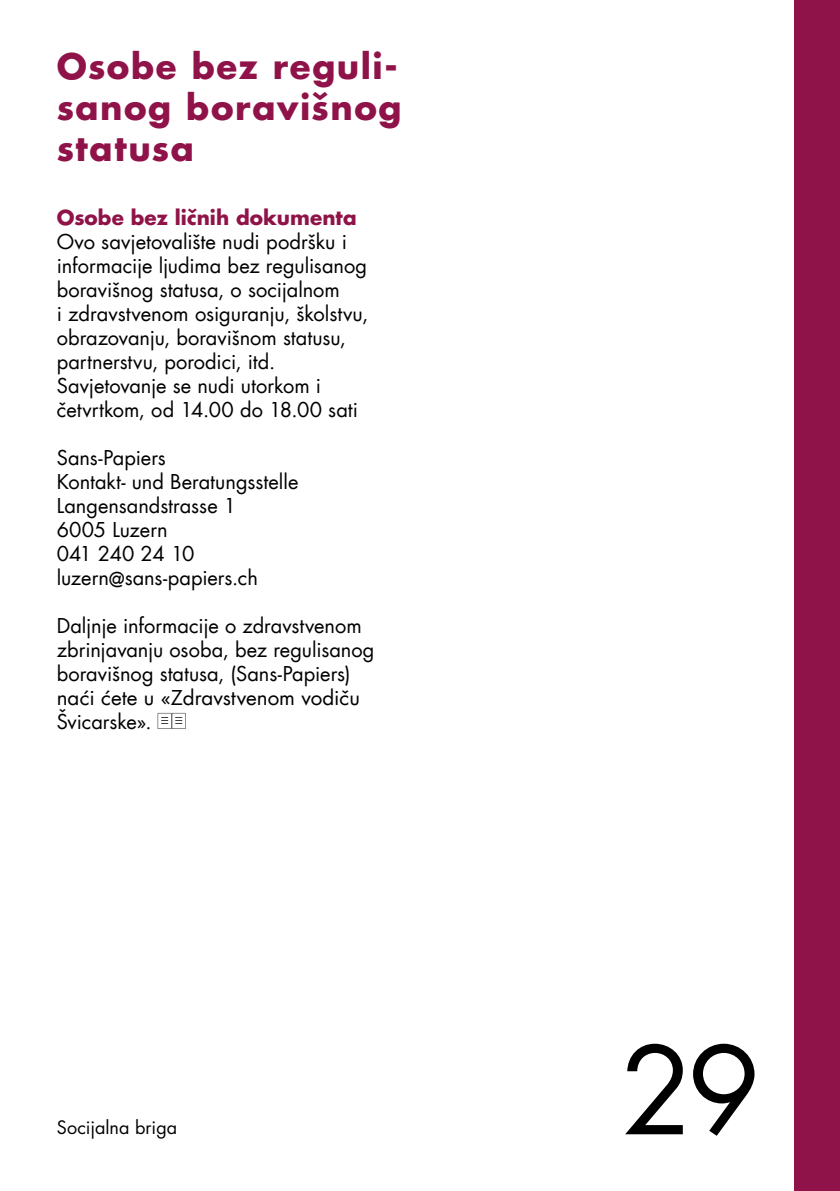
<style>
.page{position:relative;width:840px;height:1191px;background:#fff}
.page>*{position:absolute;margin:0;border:0;box-sizing:border-box;transform-origin:0 0}
.t1{font:118px "Futura LT";color:#000}
.t2{font:700 34px/40.8px "Futura Com";letter-spacing:.045em;color:#8f1348;text-align:justify}
.t3{font:20px/24px "Futura Com";letter-spacing:-.005em;color:#000}
.t4{font:700 20px "Futura Com";color:#8f1348}
.t5{font:18px "Futura LT";color:#000}
</style>
<div class="page">
<div style="left:794px;top:0;width:45px;height:1191px;background:#8f1348"></div>
<svg style="left:158px;top:713px;width:28px;height:16px"></svg>
<h2 class="t2" style="left:57px;top:45px;width:346px">Osobe bez reguli&shy;sanog boravišnog statusa</h2>
<p class="t4" style="left:57px;top:202px;width:301px">Osobe bez ličnih dokumenta</p>
<p class="t3" style="left:57px;top:229px;width:313px">Ovo savjetovalište nudi podršku i informacije ljudima bez regulisanog boravišnog statusa, o socijalnom<br>i zdravstvenom osiguranju, školstvu, obrazovanju, boravišnom statusu, partnerstvu, porodici, itd.<br>Savjetovanje se nudi utorkom i četvrtkom, od 14.00 do 18.00 sati</p>
<p class="t3" style="left:57px;top:445px;width:243px">Sans-Papiers<br>Kontakt- und Beratungsstelle<br>Langensandstrasse 1<br>6005 Luzern<br>041 240 24 10 luzern@sans-papiers.ch</p>
<p class="t3" style="left:57px;top:613px;width:319px">Daljnje informacije o zdravstvenom zbrinjavanju osoba, bez regulisanog boravišnog statusa, (Sans-Papiers) naći ćete u «Zdravstvenom vodiču<br>Švicarske».</p>
<p class="t5" style="left:57px;top:1116px;width:122px">Socijalna briga</p>
<h1 class="t1" style="left:620px;top:1015px;width:142px">29</h1>
</div>
